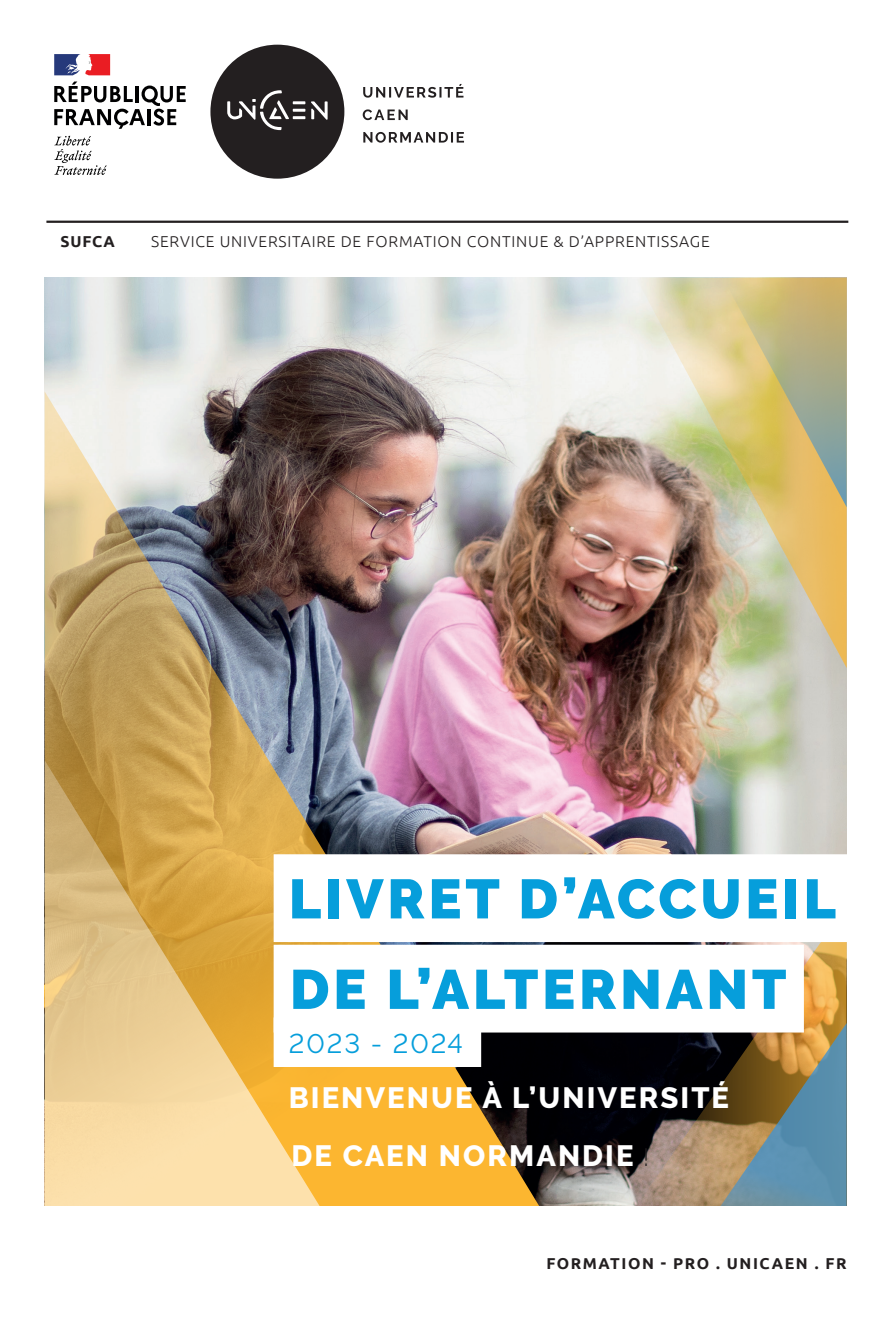
<style>
.page{position:relative;width:893px;height:1340px;background:#fff}
.page>*{position:absolute;margin:0;border:0;box-sizing:border-box;transform-origin:0 0}
.t1{font:900 55.12px/90.5px "Raleway";letter-spacing:.07em;color:#069edb}
.t2{font:800 29.25px/58.5px "Raleway";letter-spacing:.07em;color:#fff}
.t3{font:27px "Raleway";letter-spacing:.07em;color:#069edb}
.t4{font:300 15.75px "Ubuntu";letter-spacing:.05em;color:#231f20}
.t5{font:700 15.75px "Ubuntu";letter-spacing:.1em;color:#231f20}
.s1{font-weight:300;font-size:24.75px;color:#231f20}
</style>
<div class="page">
<svg style="left:54px;top:82px;width:132px;height:47px"></svg>
<svg style="left:54px;top:136px;width:53px;height:39px"></svg>
<svg style="left:54px;top:54px;width:56px;height:21px"></svg>
<svg style="left:210px;top:45px;width:254px;height:134px"></svg>
<img style="left:45px;top:278px;width:802px;height:927px">
<img style="left:45px;top:391px;width:494px;height:814px">
<svg style="left:636px;top:942px;width:211px;height:263px;background:#6c5740"></svg>
<img style="left:636px;top:278px;width:211px;height:390px">
<svg style="left:45px;top:760px;width:275px;height:446px;background:#e2bc72"></svg>
<svg style="left:721px;top:1023px;width:126px;height:182px;background:#747d71"></svg>
<hr style="left:46px;top:221px;width:802px;height:2px;background:#231f20">
<svg style="left:723px;top:278px;width:124px;height:229px;background:#c7b979"></svg>
<div style="left:274px;top:854px;width:597px;height:88px;background:#fff"></div>
<div style="left:274px;top:944px;width:530px;height:88px;background:#fff"></div>
<div style="left:274px;top:1017px;width:207px;height:50px;background:#fff"></div>
<p class="t5" style="left:61px;top:232px;width:56px">SUFCA</p>
<p class="t4" style="left:151px;top:232px;width:560px">SERVICE UNIVERSITAIRE DE FORMATION CONTINUE &amp; D’APPRENTISSAGE</p>
<h1 class="t1" style="left:289px;top:854px;width:549px">LIVRET D’ACCUEIL<br>DE L’ALTERNANT</h1>
<h3 class="t3" style="left:289px;top:1028px;width:176px">2023 - 2024</h3>
<h2 class="t2" style="left:289px;top:1068px;width:442px">BIENVENUE À L’UNIVERSITÉ<br>DE CAEN NORMANDIE <span class="s1">!</span></h2>
<p class="t5" style="left:546px;top:1254px;width:302px">FORMATION - PRO . UNICAEN . FR</p>
</div>
